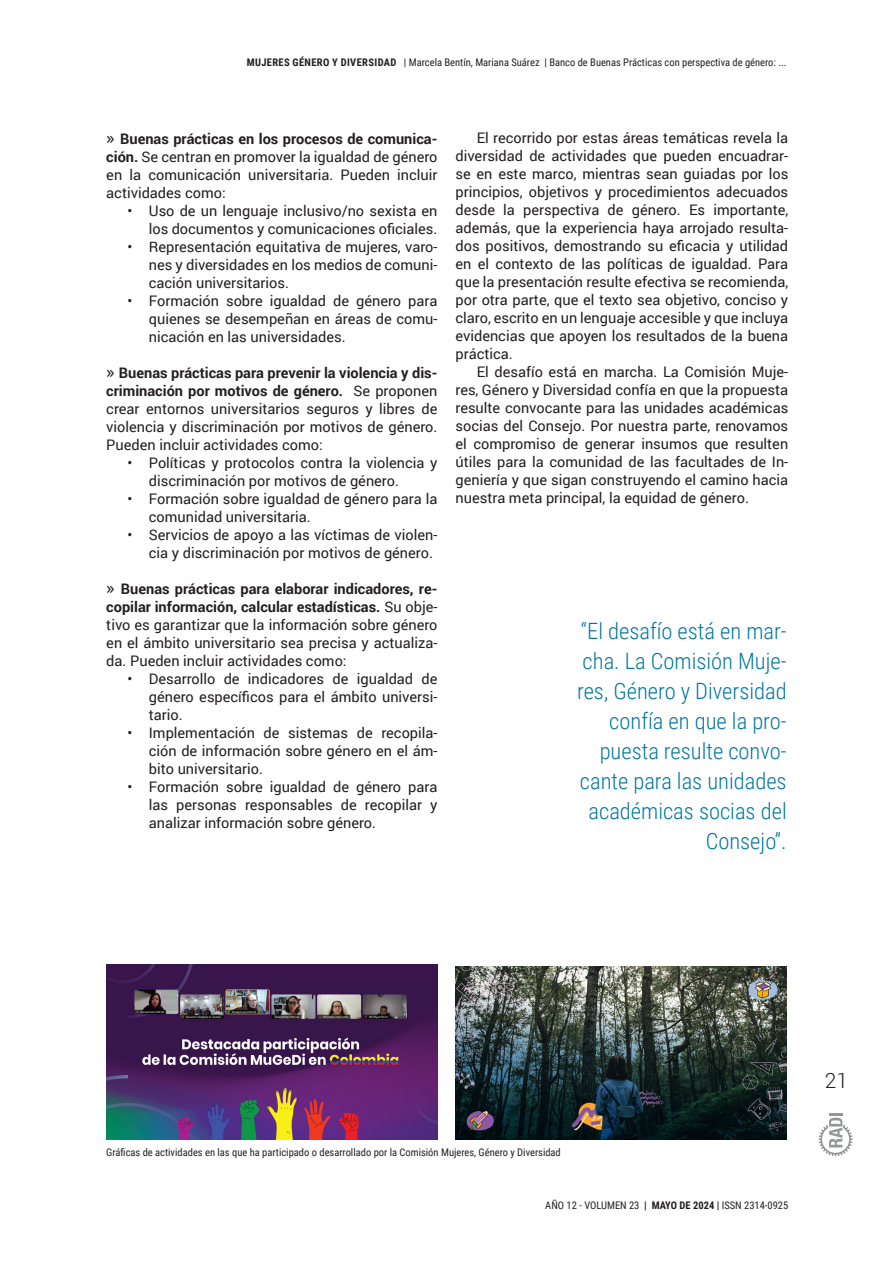
<style>
.page{position:relative;width:893px;height:1263px;background:#fff}
.page>*{position:absolute;margin:0;border:0;box-sizing:border-box;transform-origin:0 0}
.destacado{font:300 22.5px/30px "Roboto Condensed";color:#00769f;text-align:right}
.t1{font:300 21px "Roboto";color:#231f20}
.TXT_corrido{font:14.55px/18px "Roboto";color:#231f20;text-align:justify}
.txtP1{font:14.55px/18px "Roboto";color:#231f20;text-align:justify}
.TXT_corrido-2{font:10.5px "Roboto Condensed";color:#231f20}
.Foto_pie{font:10.5px "Roboto Condensed";color:#231f20}
.s1{font-weight:700}
.s2{font-family:"Asap";font-size:18px}
</style>
<div class="page">
<svg style="left:819px;top:1113px;width:34px;height:43px"></svg>
<img style="left:455px;top:966px;width:332px;height:174px">
<img style="left:106px;top:965px;width:331px;height:174px">
<p class="TXT_corrido-2" style="left:247px;top:55px;width:541px"><span class="s1">MUJERES GÉNERO Y DIVERSIDAD</span> | Marcela Bentín, Mariana Suárez | Banco de Buenas Prácticas con perspectiva de género: ...</p>
<p class="txtP1" style="left:106px;top:130px;width:333px"><span class="s2">»</span> <span class="s1">Buenas prácticas en los procesos de comunica&shy;ción.</span> Se centran en promover la igualdad de género en la comunicación universitaria. Pueden incluir actividades como:</p>
<p class="TXT_corrido" style="left:128px;top:202px;width:311px;text-align:right">• Uso de un lenguaje inclusivo/no sexista en los documentos y comunicaciones oficiales.</p>
<p class="TXT_corrido" style="left:149px;top:238px;width:290px;text-indent:-21px">• Representación equitativa de mujeres, varo&shy;nes y diversidades en los medios de comuni&shy;cación universitarios.</p>
<p class="TXT_corrido" style="left:149px;top:292px;width:290px;text-indent:-21px">• Formación sobre igualdad de género para quienes se desempeñan en áreas de comu&shy;nicación en las universidades.</p>
<p class="txtP1" style="left:106px;top:364px;width:333px"><span class="s2">»</span> <span class="s1">Buenas prácticas para prevenir la violencia y dis&shy;criminación por motivos de género.</span> Se proponen crear entornos universitarios seguros y libres de violencia y discriminación por motivos de género.<br>Pueden incluir actividades como:</p>
<p class="TXT_corrido" style="left:149px;top:454px;width:290px;text-indent:-21px">• Políticas y protocolos contra la violencia y discriminación por motivos de género.</p>
<p class="TXT_corrido" style="left:149px;top:490px;width:290px;text-indent:-21px">• Formación sobre igualdad de género para la comunidad universitaria.</p>
<p class="TXT_corrido" style="left:149px;top:526px;width:290px;text-indent:-21px">• Servicios de apoyo a las víctimas de violen&shy;cia y discriminación por motivos de género.</p>
<p class="txtP1" style="left:106px;top:580px;width:333px"><span class="s2">»</span> <span class="s1">Buenas prácticas para elaborar indicadores, re&shy;copilar información, calcular estadísticas.</span> Su obje&shy;tivo es garantizar que la información sobre género en el ámbito universitario sea precisa y actualiza&shy;da. Pueden incluir actividades como:</p>
<p class="TXT_corrido" style="left:149px;top:670px;width:290px;text-indent:-21px">• Desarrollo de indicadores de igualdad de género específicos para el ámbito universi&shy;tario.</p>
<p class="TXT_corrido" style="left:149px;top:724px;width:290px;text-indent:-21px">• Implementación de sistemas de recopila&shy;ción de información sobre género en el ám&shy;bito universitario.</p>
<p class="TXT_corrido" style="left:149px;top:778px;width:290px;text-indent:-21px">• Formación sobre igualdad de género para las personas responsables de recopilar y analizar información sobre género.</p>
<p class="TXT_corrido" style="left:455px;top:129px;width:334px;text-indent:21px">El recorrido por estas áreas temáticas revela la diversidad de actividades que pueden encuadrar&shy;se en este marco, mientras sean guiadas por los principios, objetivos y procedimientos adecuados desde la perspectiva de género. Es importante, además, que la experiencia haya arrojado resulta&shy;dos positivos, demostrando su eficacia y utilidad en el contexto de las políticas de igualdad. Para que la presentación resulte efectiva se recomienda, por otra parte, que el texto sea objetivo, conciso y claro, escrito en un lenguaje accesible y que incluya evidencias que apoyen los resultados de la buena práctica.</p>
<p class="TXT_corrido" style="left:455px;top:363px;width:334px;text-indent:21px">El desafío está en marcha. La Comisión Muje&shy;res, Género y Diversidad confía en que la propuesta resulte convocante para las unidades académicas socias del Consejo. Por nuestra parte, renovamos el compromiso de generar insumos que resulten útiles para la comunidad de las facultades de In&shy;geniería y que sigan construyendo el camino hacia nuestra meta principal, la equidad de género.</p>
<p class="destacado" style="left:577px;top:615px;width:211px">“El desafío está en mar&shy;cha. La Comisión Muje&shy;res, Género y Diversidad confía en que la pro&shy;puesta resulte convo&shy;cante para las unidades académicas socias del<br>Consejo”.</p>
<p class="Foto_pie" style="left:106px;top:1144px;width:456px">Gráficas de actividades en las que ha participado o desarrollado por la Comisión Mujeres, Género y Diversidad</p>
<p class="TXT_corrido-2" style="left:545px;top:1198px;width:244px">AÑO 12 - VOLUMEN 23 <span class="s1">| MAYO DE 2024 |</span> ISSN 2314-0925</p>
<h2 class="t1" style="left:825px;top:1066px;width:25px">21</h2>
</div>
